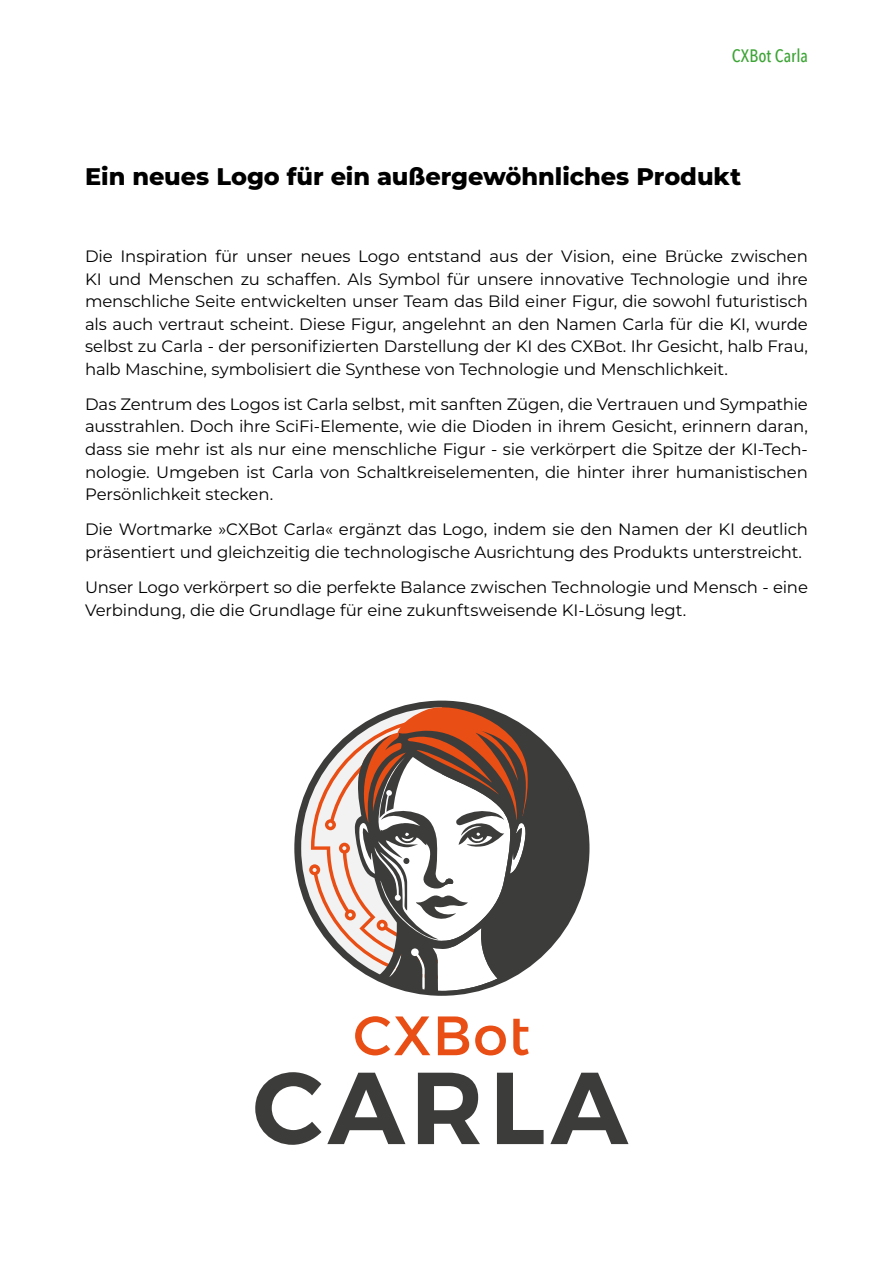
<style>
.page{position:relative;width:893px;height:1263px;background:#fff}
.page>*{position:absolute;margin:0;border:0;box-sizing:border-box;transform-origin:0 0}
.t1{font:800 24px "Montserrat";color:#000}
.t2{font:500 18px "Avenir Next Condensed";letter-spacing:.005em;color:#3da436}
.t3{font:16.5px/22.5px "Montserrat";letter-spacing:-.01em;color:#000;text-align:justify}
</style>
<div class="page">
<svg style="left:255px;top:1072px;width:66px;height:73px"></svg>
<svg style="left:327px;top:1073px;width:78px;height:71px"></svg>
<svg style="left:418px;top:1073px;width:62px;height:71px"></svg>
<svg style="left:497px;top:1073px;width:47px;height:71px"></svg>
<svg style="left:550px;top:1073px;width:78px;height:71px"></svg>
<svg style="left:355px;top:1016px;width:75px;height:39px"></svg>
<svg style="left:438px;top:1016px;width:31px;height:39px"></svg>
<svg style="left:475px;top:1025px;width:31px;height:30px"></svg>
<svg style="left:513px;top:1019px;width:16px;height:36px"></svg>
<svg style="left:294px;top:700px;width:292px;height:296px"></svg>
<svg style="left:355px;top:730px;width:174px;height:264px"></svg>
<p class="t2" style="left:732px;top:45px;width:78px">CXBot Carla</p>
<h1 class="t1" style="left:85px;top:159px;width:658px">Ein neues Logo für ein außergewöhnliches Produkt</h1>
<p class="t3" style="left:85px;top:244px;width:724px">Die Inspiration für unser neues Logo entstand aus der Vision, eine Brücke zwischen KI und Menschen zu schaffen. Als Symbol für unsere innovative Technologie und ihre menschliche Seite entwickelten unser Team das Bild einer Figur, die sowohl futuristisch als auch vertraut scheint. Diese Figur, angelehnt an den Namen Carla für die KI, wurde selbst zu Carla - der personifizierten Darstellung der KI des CXBot. Ihr Gesicht, halb Frau, halb Maschine, symbolisiert die Synthese von Technologie und Menschlichkeit.</p>
<p class="t3" style="left:85px;top:392px;width:724px">Das Zentrum des Logos ist Carla selbst, mit sanften Zügen, die Vertrauen und Sympathie ausstrahlen. Doch ihre SciFi-Elemente, wie die Dioden in ihrem Gesicht, erinnern daran, dass sie mehr ist als nur eine menschliche Figur - sie verkörpert die Spitze der KI-Tech&shy;nologie. Umgeben ist Carla von Schaltkreiselementen, die hinter ihrer humanistischen Persönlichkeit stecken.</p>
<p class="t3" style="left:85px;top:518px;width:724px">Die Wortmarke »CXBot Carla« ergänzt das Logo, indem sie den Namen der KI deutlich präsentiert und gleichzeitig die technologische Ausrichtung des Produkts unterstreicht.</p>
<p class="t3" style="left:85px;top:575px;width:724px">Unser Logo verkörpert so die perfekte Balance zwischen Technologie und Mensch - eine<br>Verbindung, die die Grundlage für eine zukunftsweisende KI-Lösung legt.</p>
</div>
